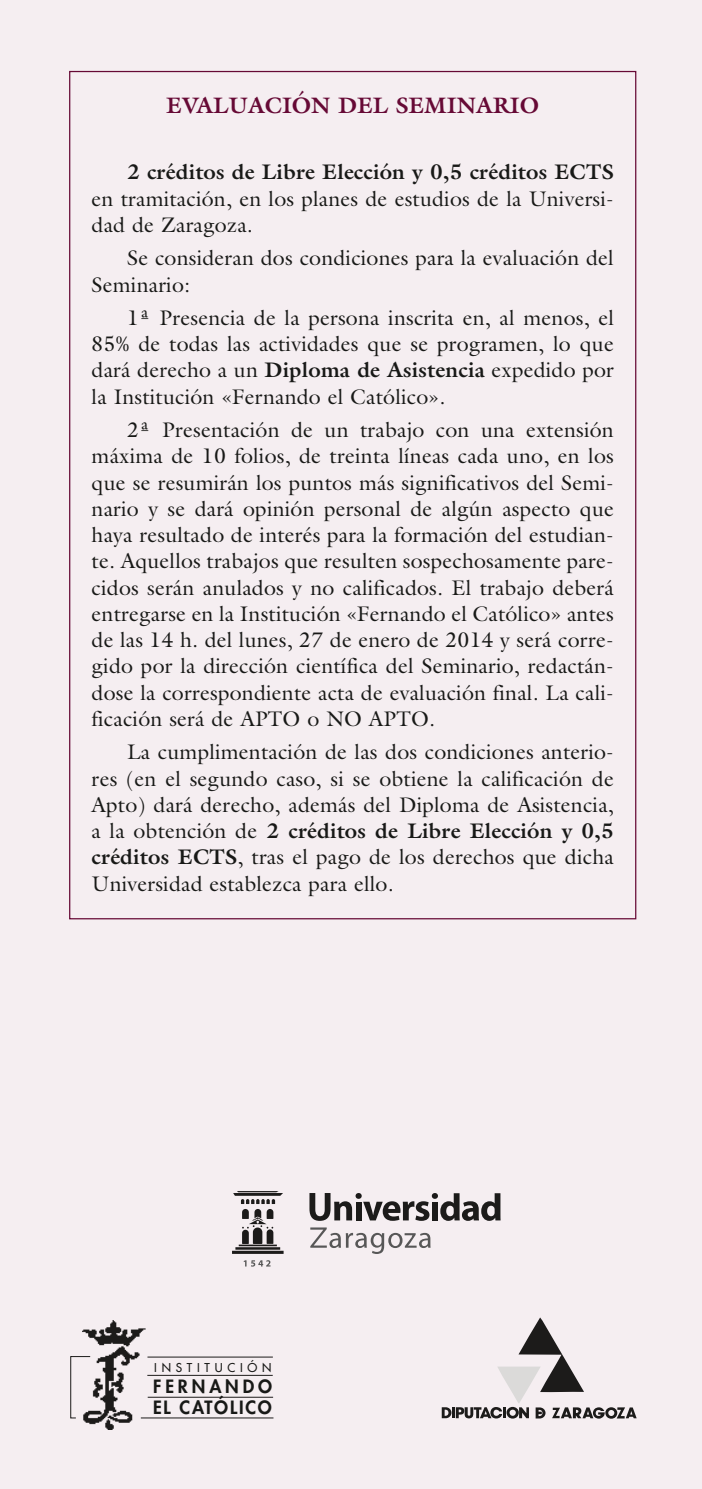
<style>
.page{position:relative;width:702px;height:1489px;background:#fff}
.page>*{position:absolute;margin:0;border:0;box-sizing:border-box;transform-origin:0 0}
.t1{font:700 22.5px "Galliard";color:#660935}
.t2{font:21.25px/26.2px "Galliard";letter-spacing:.01em;color:#181917;text-align:justify}
.t3{font:700 21.25px "Galliard";letter-spacing:.01em;color:#181917}
.t4{font:800 17.75px/21.8px "Futura";letter-spacing:.1em;color:#181917}
.t5{font:12px "Futura";letter-spacing:.4em;color:#181917}
.s1{font-weight:700}
</style>
<div class="page">
<div style="left:0;top:0;width:702px;height:1488px;background:#f5eef1"></div>
<img style="left:82px;top:1320px;width:70px;height:109px">
<hr style="left:147px;top:1356px;width:126px;height:1px;background:#1c1b1a">
<hr style="left:147px;top:1374px;width:126px;height:1px;background:#1c1b1a">
<hr style="left:148px;top:1396px;width:125px;height:1px;background:#1c1b1a">
<hr style="left:141px;top:1417px;width:132px;height:1px;background:#1c1b1a">
<svg style="left:70px;top:1355px;width:21px;height:63px"></svg>
<svg style="left:441px;top:1317px;width:195px;height:101px"></svg>
<svg style="left:309px;top:1193px;width:43px;height:27px"></svg>
<svg style="left:355px;top:1192px;width:7px;height:6px"></svg>
<div style="left:355px;top:1201px;width:6px;height:19px;background:#1c1b1a"></div>
<svg style="left:363px;top:1193px;width:137px;height:27px"></svg>
<svg style="left:310px;top:1227px;width:120px;height:26px"></svg>
<svg style="left:244px;top:1260px;width:26px;height:6px"></svg>
<svg style="left:232px;top:1191px;width:51px;height:62px"></svg>
<p class="t1" style="left:166px;top:96px;width:374px">EVALUACIÓN DEL SEMINARIO</p>
<p class="t3" style="left:127px;top:164px;width:488px">2 créditos de Libre Elección y 0,5 créditos ECTS</p>
<p class="t2" style="left:92px;top:187px;width:523px">en tramitación, en los planes de estudios de la Universi&shy;dad de Zaragoza.</p>
<p class="t2" style="left:92px;top:247px;width:523px;text-indent:35px">Se consideran dos condiciones para la evaluación del<br>Seminario:</p>
<p class="t2" style="left:92px;top:307px;width:523px;text-indent:35px">1ª Presencia de la persona inscrita en, al menos, el 85% de todas las actividades que se programen, lo que dará derecho a un <span class="s1">Diploma de Asistencia</span> expedido por la Institución «Fernando el Católico».</p>
<p class="t2" style="left:92px;top:419px;width:523px;text-indent:35px">2ª Presentación de un trabajo con una extensión máxima de 10 folios, de treinta líneas cada uno, en los que se resumirán los puntos más significativos del Semi&shy;nario y se dará opinión personal de algún aspecto que haya resultado de interés para la formación del estudian&shy;te. Aquellos trabajos que resulten sospechosamente pare&shy;cidos serán anulados y no calificados. El trabajo deberá entregarse en la Institución «Fernando el Católico» antes de las 14 h. del lunes, 27 de enero de 2014 y será corre&shy;gido por la dirección científica del Seminario, redactán&shy;dose la correspondiente acta de evaluación final. La cali&shy;ficación será de APTO o NO APTO.</p>
<p class="t2" style="left:92px;top:741px;width:524px;text-indent:35px">La cumplimentación de las dos condiciones anterio&shy;res (en el segundo caso, si se obtiene la calificación de Apto) dará derecho, además del Diploma de Asistencia, a la obtención de <span class="s1">2 créditos de Libre Elección y 0,5 créditos ECTS</span>, tras el pago de los derechos que dicha Universidad establezca para ello.</p>
<p class="t5" style="left:154px;top:1360px;width:119px">INSTITUCIÓN</p>
<p class="t4" style="left:153px;top:1376px;width:120px">FERNANDO<br>EL CATÓLICO</p>
</div>
